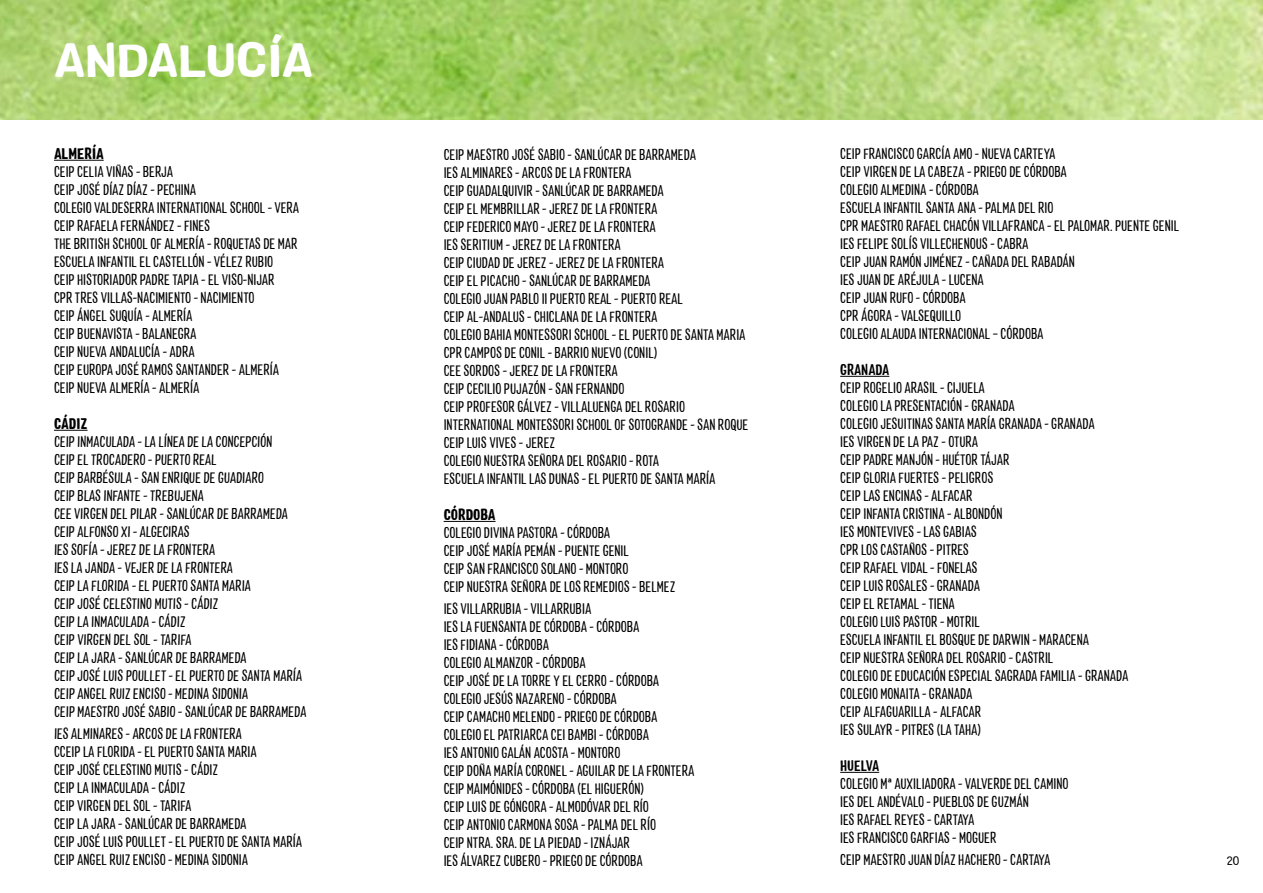
<style>
.page{position:relative;width:1263px;height:893px;background:#fff}
.page>*{position:absolute;margin:0;border:0;box-sizing:border-box;transform-origin:0 0}
.t1{font:45px "Colby St Bld";color:#fff}
.t2{font:condensed 15px/18px "Colby";color:#000}
.t3{font:900 condensed 15px "Colby";color:#000}
.t4{font:15px "Colby Cd Bld";color:#000}
.t5{font:12px "Colby St Reg";color:#000}
</style>
<div class="page">
<img style="left:0;top:0;width:1263px;height:120px">
<hr style="left:54px;top:160px;width:50px;height:1px;background:#000">
<hr style="left:54px;top:430px;width:34px;height:1px;background:#000">
<hr style="left:444px;top:521px;width:51px;height:1px;background:#000">
<hr style="left:840px;top:376px;width:49px;height:1px;background:#000">
<hr style="left:840px;top:772px;width:39px;height:1px;background:#000">
<h1 class="t1" style="left:54px;top:32px;width:260px">ANDALUCÍA</h1>
<p class="t3" style="left:54px;top:144px;width:51px">ALMERÍA</p>
<p class="t2" style="left:54px;top:163px;width:247px">CEIP CELIA VIÑAS - BERJA<br>CEIP JOSÉ DÍAZ DÍAZ - PECHINA<br>COLEGIO VALDESERRA INTERNATIONAL SCHOOL - VERA CEIP RAFAELA FERNÁNDEZ - FINES<br>THE BRITISH SCHOOL OF ALMERÍA - ROQUETAS DE MAR ESCUELA INFANTIL EL CASTELLÓN - VÉLEZ RUBIO<br>CEIP HISTORIADOR PADRE TAPIA - EL VISO-NIJAR<br>CPR TRES VILLAS-NACIMIENTO - NACIMIENTO<br>CEIP ÁNGEL SUQUÍA - ALMERÍA<br>CEIP BUENAVISTA - BALANEGRA<br>CEIP NUEVA ANDALUCÍA - ADRA<br>CEIP EUROPA JOSÉ RAMOS SANTANDER - ALMERÍA CEIP NUEVA ALMERÍA - ALMERÍA</p>
<p class="t3" style="left:54px;top:414px;width:35px">CÁDIZ</p>
<p class="t2" style="left:54px;top:433px;width:254px">CEIP INMACULADA - LA LÍNEA DE LA CONCEPCIÓN<br>CEIP EL TROCADERO - PUERTO REAL<br>CEIP BARBÉSULA - SAN ENRIQUE DE GUADIARO<br>CEIP BLAS INFANTE - TREBUJENA<br>CEE VIRGEN DEL PILAR - SANLÚCAR DE BARRAMEDA CEIP ALFONSO XI - ALGECIRAS<br>IES SOFÍA - JEREZ DE LA FRONTERA<br>IES LA JANDA - VEJER DE LA FRONTERA<br>CEIP LA FLORIDA - EL PUERTO SANTA MARIA<br>CEIP JOSÉ CELESTINO MUTIS - CÁDIZ<br>CEIP LA INMACULADA - CÁDIZ<br>CEIP VIRGEN DEL SOL - TARIFA<br>CEIP LA JARA - SANLÚCAR DE BARRAMEDA<br>CEIP JOSÉ LUIS POULLET - EL PUERTO DE SANTA MARÍA CEIP ANGEL RUIZ ENCISO - MEDINA SIDONIA<br>CEIP MAESTRO JOSÉ SABIO - SANLÚCAR DE BARRAMEDA</p>
<p class="t2" style="left:54px;top:724px;width:250px">IES ALMINARES - ARCOS DE LA FRONTERA<br>CCEIP LA FLORIDA - EL PUERTO SANTA MARIA<br>CEIP JOSÉ CELESTINO MUTIS - CÁDIZ<br>CEIP LA INMACULADA - CÁDIZ<br>CEIP VIRGEN DEL SOL - TARIFA<br>CEIP LA JARA - SANLÚCAR DE BARRAMEDA<br>CEIP JOSÉ LUIS POULLET - EL PUERTO DE SANTA MARÍA CEIP ANGEL RUIZ ENCISO - MEDINA SIDONIA</p>
<p class="t2" style="left:444px;top:146px;width:306px">CEIP MAESTRO JOSÉ SABIO - SANLÚCAR DE BARRAMEDA<br>IES ALMINARES - ARCOS DE LA FRONTERA<br>CEIP GUADALQUIVIR - SANLÚCAR DE BARRAMEDA<br>CEIP EL MEMBRILLAR - JEREZ DE LA FRONTERA<br>CEIP FEDERICO MAYO - JEREZ DE LA FRONTERA<br>IES SERITIUM - JEREZ DE LA FRONTERA<br>CEIP CIUDAD DE JEREZ - JEREZ DE LA FRONTERA<br>CEIP EL PICACHO - SANLÚCAR DE BARRAMEDA<br>COLEGIO JUAN PABLO II PUERTO REAL - PUERTO REAL<br>CEIP AL-ANDALUS - CHICLANA DE LA FRONTERA<br>COLEGIO BAHIA MONTESSORI SCHOOL - EL PUERTO DE SANTA MARIA CPR CAMPOS DE CONIL - BARRIO NUEVO (CONIL)<br>CEE SORDOS - JEREZ DE LA FRONTERA<br>CEIP CECILIO PUJAZÓN - SAN FERNANDO<br>CEIP PROFESOR GÁLVEZ - VILLALUENGA DEL ROSARIO INTERNATIONAL MONTESSORI SCHOOL OF SOTOGRANDE - SAN ROQUE CEIP LUIS VIVES - JEREZ<br>COLEGIO NUESTRA SEÑORA DEL ROSARIO - ROTA<br>ESCUELA INFANTIL LAS DUNAS - EL PUERTO DE SANTA MARÍA</p>
<p class="t3" style="left:444px;top:506px;width:53px">CÓRDOBA</p>
<p class="t2" style="left:444px;top:524px;width:233px">COLEGIO DIVINA PASTORA - CÓRDOBA<br>CEIP JOSÉ MARÍA PEMÁN - PUENTE GENIL<br>CEIP SAN FRANCISCO SOLANO - MONTORO<br>CEIP NUESTRA SEÑORA DE LOS REMEDIOS - BELMEZ</p>
<p class="t2" style="left:444px;top:600px;width:252px">IES VILLARRUBIA - VILLARRUBIA<br>IES LA FUENSANTA DE CÓRDOBA - CÓRDOBA<br>IES FIDIANA - CÓRDOBA<br>COLEGIO ALMANZOR - CÓRDOBA<br>CEIP JOSÉ DE LA TORRE Y EL CERRO - CÓRDOBA COLEGIO JESÚS NAZARENO - CÓRDOBA<br>CEIP CAMACHO MELENDO - PRIEGO DE CÓRDOBA COLEGIO EL PATRIARCA CEI BAMBI - CÓRDOBA<br>IES ANTONIO GALÁN ACOSTA - MONTORO<br>CEIP DOÑA MARÍA CORONEL - AGUILAR DE LA FRONTERA CEIP MAIMÓNIDES - CÓRDOBA (EL HIGUERÓN)<br>CEIP LUIS DE GÓNGORA - ALMODÓVAR DEL RÍO<br>CEIP ANTONIO CARMONA SOSA - PALMA DEL RÍO<br>CEIP NTRA. SRA. DE LA PIEDAD - IZNÁJAR<br>IES ÁLVAREZ CUBERO - PRIEGO DE CÓRDOBA</p>
<p class="t2" style="left:840px;top:145px;width:340px">CEIP FRANCISCO GARCÍA AMO - NUEVA CARTEYA<br>CEIP VIRGEN DE LA CABEZA - PRIEGO DE CÓRDOBA<br>COLEGIO ALMEDINA - CÓRDOBA<br>ESCUELA INFANTIL SANTA ANA - PALMA DEL RIO<br>CPR MAESTRO RAFAEL CHACÓN VILLAFRANCA - EL PALOMAR. PUENTE GENIL IES FELIPE SOLÍS VILLECHENOUS - CABRA<br>CEIP JUAN RAMÓN JIMÉNEZ - CAÑADA DEL RABADÁN<br>IES JUAN DE ARÉJULA - LUCENA<br>CEIP JUAN RUFO - CÓRDOBA<br>CPR ÁGORA - VALSEQUILLO<br>COLEGIO ALAUDA INTERNACIONAL – CÓRDOBA</p>
<p class="t4" style="left:840px;top:361px;width:51px">GRANADA</p>
<p class="t2" style="left:840px;top:379px;width:290px">CEIP ROGELIO ARASIL - CIJUELA<br>COLEGIO LA PRESENTACIÓN - GRANADA<br>COLEGIO JESUITINAS SANTA MARÍA GRANADA - GRANADA<br>IES VIRGEN DE LA PAZ - OTURA<br>CEIP PADRE MANJÓN - HUÉTOR TÁJAR<br>CEIP GLORIA FUERTES - PELIGROS<br>CEIP LAS ENCINAS - ALFACAR<br>CEIP INFANTA CRISTINA - ALBONDÓN<br>IES MONTEVIVES - LAS GABIAS<br>CPR LOS CASTAÑOS - PITRES<br>CEIP RAFAEL VIDAL - FONELAS<br>CEIP LUIS ROSALES - GRANADA<br>CEIP EL RETAMAL - TIENA<br>COLEGIO LUIS PASTOR - MOTRIL<br>ESCUELA INFANTIL EL BOSQUE DE DARWIN - MARACENA<br>CEIP NUESTRA SEÑORA DEL ROSARIO - CASTRIL<br>COLEGIO DE EDUCACIÓN ESPECIAL SAGRADA FAMILIA - GRANADA<br>COLEGIO MONAITA - GRANADA<br>CEIP ALFAGUARILLA - ALFACAR<br>IES SULAYR - PITRES (LA TAHA)</p>
<p class="t4" style="left:840px;top:757px;width:40px">HUELVA</p>
<p class="t2" style="left:840px;top:775px;width:230px">COLEGIO Mª AUXILIADORA - VALVERDE DEL CAMINO IES DEL ANDÉVALO - PUEBLOS DE GUZMÁN<br>IES RAFAEL REYES - CARTAYA<br>IES FRANCISCO GARFIAS - MOGUER</p>
<p class="t2" style="left:840px;top:850px;width:212px">CEIP MAESTRO JUAN DÍAZ HACHERO - CARTAYA</p>
<p class="t5" style="left:1227px;top:853px;width:14px">20</p>
</div>
